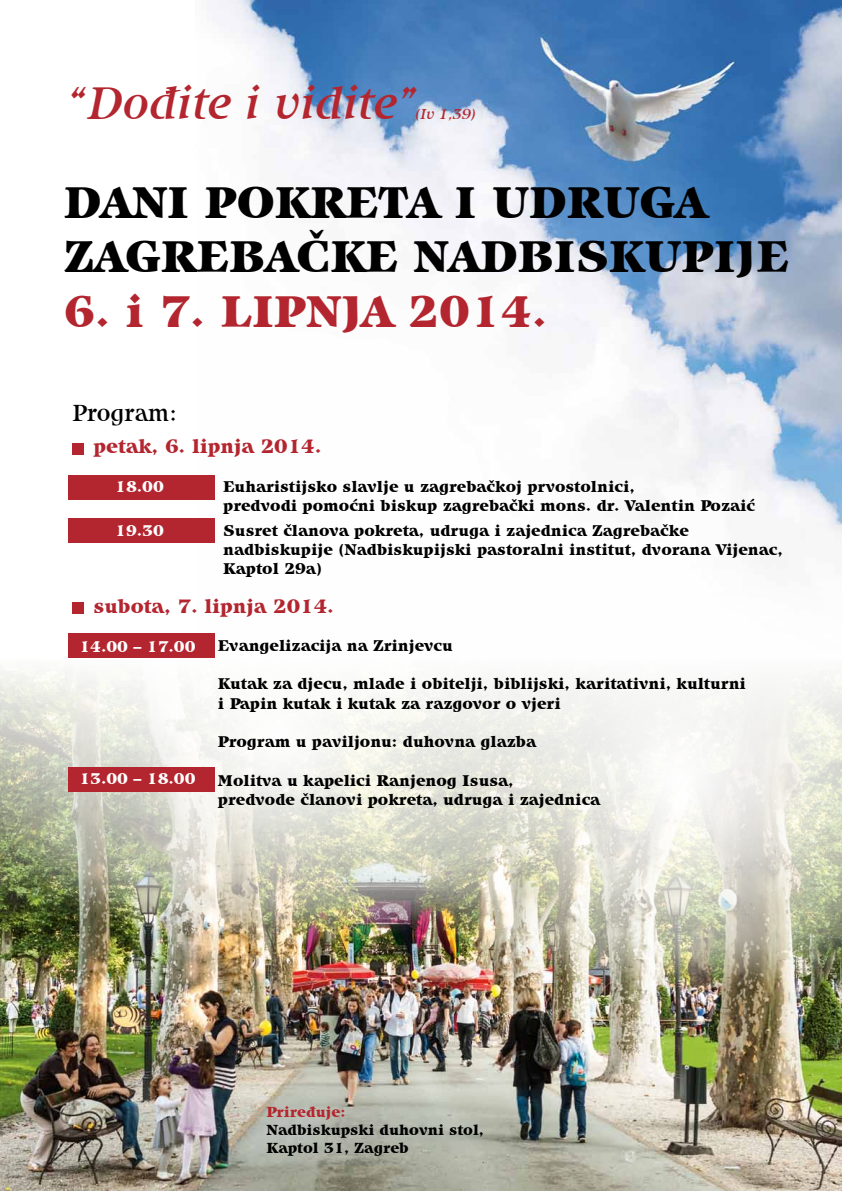
<style>
.page{position:relative;width:842px;height:1191px;background:#fff}
.page>*{position:absolute;margin:0;border:0;box-sizing:border-box;transform-origin:0 0}
.t1{font:italic 500 47px "Isbell IT Cby L2";color:#b4262f}
.t2{font:800 45.7px/54.8px "Isbell IT Cby L2";color:#000}
.t3{font:800 45.7px "Isbell IT Cby L2";color:#b4262f}
.t4{font:500 24px "Isbell IT Cby L2";color:#000}
.t5{font:800 20px "Isbell IT Cby L2";color:#b4262f}
.t6{font:800 16px/19.2px "Isbell IT Cby L2";color:#000}
.t7{font:800 16px "Isbell IT Cby L2";color:#fff}
.t8{font:800 15px/18px "Isbell IT Cby L2";color:#000}
.t9{font:800 15px "Isbell IT Cby L2";color:#b4262f}
.t10{font:italic 500 14.8px "Isbell IT Cby L2";color:#b4262f}
</style>
<div class="page">
<img style="left:195px;top:0;width:647px;height:541px">
<img style="left:0;top:947px;width:842px;height:244px">
<img style="left:0;top:527px;width:618px;height:420px">
<img style="left:306px;top:568px;width:536px;height:420px">
<div style="left:72px;top:443px;width:12px;height:11px;background:#b4262f"></div>
<div style="left:72px;top:602px;width:12px;height:11px;background:#b4262f"></div>
<div style="left:68px;top:475px;width:146px;height:24px;background:#b4262f"></div>
<div style="left:68px;top:519px;width:146px;height:24px;background:#b4262f"></div>
<div style="left:68px;top:633px;width:146px;height:24px;background:#b4262f"></div>
<div style="left:68px;top:767px;width:146px;height:24px;background:#b4262f"></div>
<svg style="left:166px;top:90px;width:15px;height:4px"></svg>
<h1 class="t1" style="left:67px;top:74px;width:353px">“Dodite i vidite”</h1>
<p class="t10" style="left:415px;top:105px;width:62px">(Iv 1,39)</p>
<h2 class="t2" style="left:64px;top:174px;width:727px">Dani pokreta i ud ruga<br>Zagrebačke nad biskupije</h2>
<h2 class="t3" style="left:64px;top:283px;width:485px">6. i 7. lipnja 2014.</h2>
<h3 class="t4" style="left:72px;top:398px;width:106px">Program:</h3>
<p class="t5" style="left:94px;top:434px;width:229px">petak, 6. lipnja 2014.</p>
<p class="t7" style="left:115px;top:476px;width:50px">18.00</p>
<p class="t6" style="left:223px;top:476px;width:533px">Euharistijsko slavlje u zagrebačkoj prvostolnici,<br>predvodi pomoćni biskup zagrebački mons. dr. Valentin Pozaić</p>
<p class="t7" style="left:115px;top:520px;width:50px">19.30</p>
<p class="t6" style="left:223px;top:520px;width:561px">Susret članova pokreta, udruga i zajednica Zagrebačke nadbiskupije (Nadbiskupijski pastoralni institut, dvorana Vijenac,<br>Kaptol 29a)</p>
<p class="t5" style="left:94px;top:593px;width:242px">subota, 7. lipnja 2014.</p>
<p class="t6" style="left:218px;top:635px;width:237px">Evangelizacija na Zrinjevcu</p>
<p class="t6" style="left:218px;top:674px;width:530px">Kutak za djecu, mlade i obitelji, biblijski, karitativni, kulturni i Papin kutak i kutak za razgovor o vjeri</p>
<p class="t6" style="left:218px;top:731px;width:320px">Program u paviljonu: duhovna glazba</p>
<p class="t6" style="left:218px;top:770px;width:385px">Molitva u kapelici Ranjenog Isusa,<br>predvode članovi pokreta, udruga i zajednica</p>
<p class="t7" style="left:79px;top:636px;width:118px">14.00 – 17.00</p>
<p class="t7" style="left:79px;top:768px;width:118px">13.00 – 18.00</p>
<p class="t9" style="left:266px;top:1102px;width:80px">Priređuje:</p>
<p class="t8" style="left:266px;top:1120px;width:219px">Nadbiskupski duhovni stol,<br>Kaptol 31, Zagreb</p>
</div>
